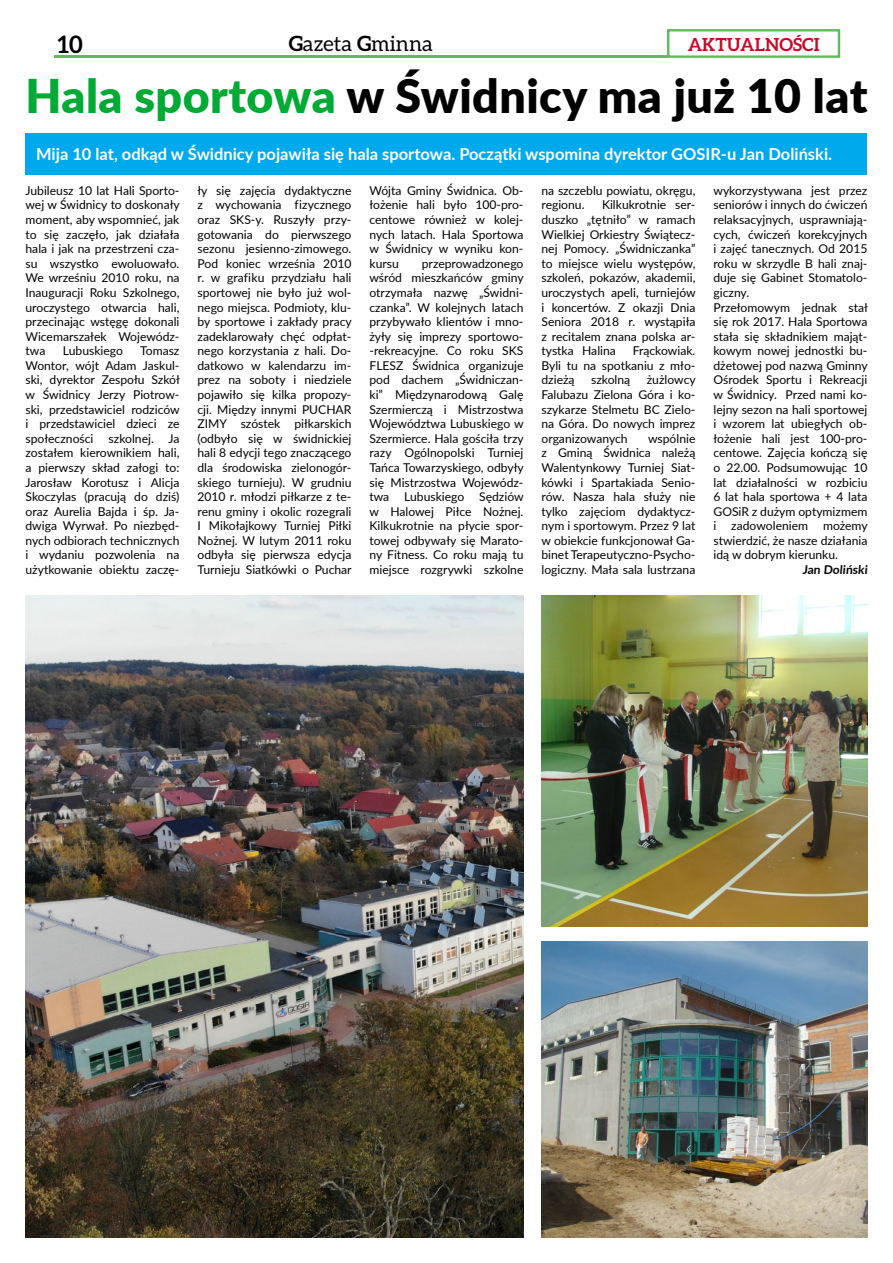
<style>
.page{position:relative;width:893px;height:1263px;background:#fff}
.page>*{position:absolute;margin:0;border:0;box-sizing:border-box;transform-origin:0 0}
.t1{font:900 46.5px "Lato";letter-spacing:.01em;color:#000}
.t2{font:700 24px "Aleo";color:#000}
.t3{font:21px "Aleo";color:#000}
.t4{font:700 18px "Aleo";color:#c60a27}
.t5{font:700 16.5px "Lato";color:#fff}
.t6{font:12.15px/14.5px "Lato";color:#000;text-align:justify}
.t7{font:700 12.15px "Lato";color:#000}
.s1{font-weight:700}
.s2{color:#01aa34}
</style>
<div class="page">
<hr style="left:54px;top:56px;width:613px;height:2px;background:#61ba5b">
<div style="left:667px;top:29px;width:173px;height:29px;background:#fff;border:2px solid #61ba5b"></div>
<div style="left:26px;top:133px;width:841px;height:41px;background:#00a9ec"></div>
<img style="left:26px;top:595px;width:497px;height:642px">
<img style="left:541px;top:595px;width:326px;height:331px">
<img style="left:541px;top:942px;width:326px;height:295px">
<h2 class="t2" style="left:57px;top:30px;width:27px">10</h2>
<h3 class="t3" style="left:289px;top:31px;width:146px"><span class="s1">G</span>azeta <span class="s1">G</span>minna</h3>
<h3 class="t4" style="left:688px;top:34px;width:133px">AKTUALNOŚCI</h3>
<h1 class="t1" style="left:26px;top:61px;width:843px"><span class="s2">Hala sportowa</span> w Świdnicy ma już 10 lat</h1>
<h3 class="t5" style="left:36px;top:142px;width:797px">Mija 10 lat, odkąd w Świdnicy pojawiła się hala sportowa. Początki wspomina dyrektor GOSIR-u Jan Doliński.</h3>
<p class="t6" style="left:197px;top:183px;width:156px">ły się zajęcia dydaktyczne z wychowania fizycznego oraz SKS-y. Ruszyły przy&shy;gotowania do pierwszego sezonu jesienno-zimowego.<br>Pod koniec września 2010 r. w grafiku przydziału hali sportowej nie było już wol&shy;nego miejsca. Podmioty, klu&shy;by sportowe i zakłady pracy zadeklarowały chęć odpłat&shy;nego korzystania z hali. Do&shy;datkowo w kalendarzu im&shy;prez na soboty i niedziele pojawiło się kilka propozy&shy;cji. Między innymi PUCHAR ZIMY szóstek piłkarskich (odbyło się w świdnickiej hali 8 edycji tego znaczącego dla środowiska zielonogór&shy;skiego turnieju). W grudniu 2010 r. młodzi piłkarze z te&shy;renu gminy i okolic rozegrali I Mikołajkowy Turniej Piłki Nożnej. W lutym 2011 roku odbyła się pierwsza edycja Turnieju Siatkówki o Puchar</p>
<p class="t6" style="left:369px;top:183px;width:155px">Wójta Gminy Świdnica. Ob&shy;łożenie hali było 100-pro&shy;centowe również w kolej&shy;nych latach. Hala Sportowa w Świdnicy w wyniku kon&shy;kursu</p>
<p class="t6" style="left:26px;top:183px;width:156px">Jubileusz 10 lat Hali Sporto&shy;wej w Świdnicy to doskonały moment, aby wspomnieć, jak to się zaczęło, jak działała hala i jak na przestrzeni cza&shy;su wszystko ewoluowało.<br>We wrześniu 2010 roku, na Inauguracji Roku Szkolnego, uroczystego otwarcia hali, przecinając wstęgę dokonali Wicemarszałek Wojewódz&shy;twa</p>
<p class="t6" style="left:541px;top:183px;width:155px">na szczeblu powiatu, okręgu, regionu.</p>
<p class="t6" style="left:713px;top:183px;width:156px;text-align:left">wykorzystywana jest przez seniorów i innych do ćwiczeń relaksacyjnych, usprawniają&shy;cych, ćwiczeń korekcyjnych i zajęć tanecznych. Od 2015 roku w skrzydle B hali znaj&shy;duje się Gabinet Stomatolo&shy;giczny.<br>Przełomowym jednak stał się rok 2017. Hala Sportowa stała się składnikiem mająt&shy;kowym nowej jednostki bu&shy;dżetowej pod nazwą Gminny<br>Ośrodek Sportu i Rekreacji w Świdnicy. Przed nami ko&shy;lejny sezon na hali sportowej i wzorem lat ubiegłych ob&shy;łożenie hali jest 100-pro&shy;centowe. Zajęcia kończą się o 22.00. Podsumowując 10 lat działalności w rozbiciu<br>6 lat hala sportowa + 4 lata<br>GOSiR z dużym optymizmem i zadowoleniem możemy stwierdzić, że nasze działania idą w dobrym kierunku.</p>
<p class="t7" style="left:802px;top:561px;width:68px">Jan Doliński</p>
<p class="t6" style="left:541px;top:197px;width:156px;text-indent:61px">Kilkukrotnie ser&shy;duszko „tętniło” w ramach Wielkiej Orkiestry Świątecz&shy;nej Pomocy. „Świdniczanka” to miejsce wielu występów, szkoleń, pokazów, akademii, uroczystych apeli, turniejów i koncertów. Z okazji Dnia Seniora 2018 r. wystąpiła z recitalem znana polska ar&shy;tystka Halina</p>
<p class="t6" style="left:369px;top:256px;width:156px;text-indent:52px">przeprowadzonego wśród mieszkańców gminy otrzymała nazwę „Świdni&shy;czanka”. W kolejnych latach przybywało klientów i mno&shy;żyły się imprezy sportowo--rekreacyjne. Co roku SKS FLESZ Świdnica organizuje pod dachem „Świdniczan&shy;ki” Międzynarodową Galę Szermierczą i Mistrzostwa Województwa Lubuskiego w Szermierce. Hala gościła trzy razy Ogólnopolski Turniej Tańca Towarzyskiego, odbyły się Mistrzostwa Wojewódz&shy;twa Lubuskiego Sędziów w Halowej Piłce Nożnej.<br>Kilkukrotnie na płycie spor&shy;towej odbywały się Marato&shy;ny Fitness. Co roku mają tu miejsce rozgrywki szkolne</p>
<p class="t6" style="left:63px;top:343px;width:62px">Lubuskiego</p>
<p class="t6" style="left:541px;top:343px;width:155px;text-indent:91px">Frąckowiak.<br>Byli tu na spotkaniu z mło&shy;dzieżą</p>
<p class="t6" style="left:26px;top:343px;width:156px;text-indent:115px">Tomasz Wontor, wójt Adam Jaskul&shy;ski, dyrektor Zespołu Szkół w Świdnicy Jerzy Piotrow&shy;ski, przedstawiciel rodziców i przedstawiciel dzieci ze społeczności szkolnej. Ja zostałem kierownikiem hali, a pierwszy skład załogi to:<br>Jarosław Korotusz i Alicja Skoczylas (pracują do dziś) oraz Aurelia Bajda i śp. Ja&shy;dwiga Wyrwał. Po niezbęd&shy;nych odbiorach technicznych i wydaniu pozwolenia na użytkowanie obiektu zaczę-</p>
<p class="t6" style="left:541px;top:372px;width:156px;text-indent:105px">żużlowcy Falubazu Zielona Góra i ko&shy;szykarze Stelmetu BC Zielo&shy;na Góra. Do nowych imprez organizowanych</p>
<p class="t6" style="left:591px;top:372px;width:41px">szkolną</p>
<p class="t6" style="left:541px;top:431px;width:155px;text-indent:107px">wspólnie z Gminą Świdnica należą Walentynkowy Turniej Siat&shy;kówki i Spartakiada Senio&shy;rów. Nasza hala służy nie tylko zajęciom dydaktycz&shy;nym i sportowym. Przez 9 lat w obiekcie funkcjonował Ga&shy;binet Terapeutyczno-Psycho&shy;logiczny. Mała sala lustrzana</p>
</div>
